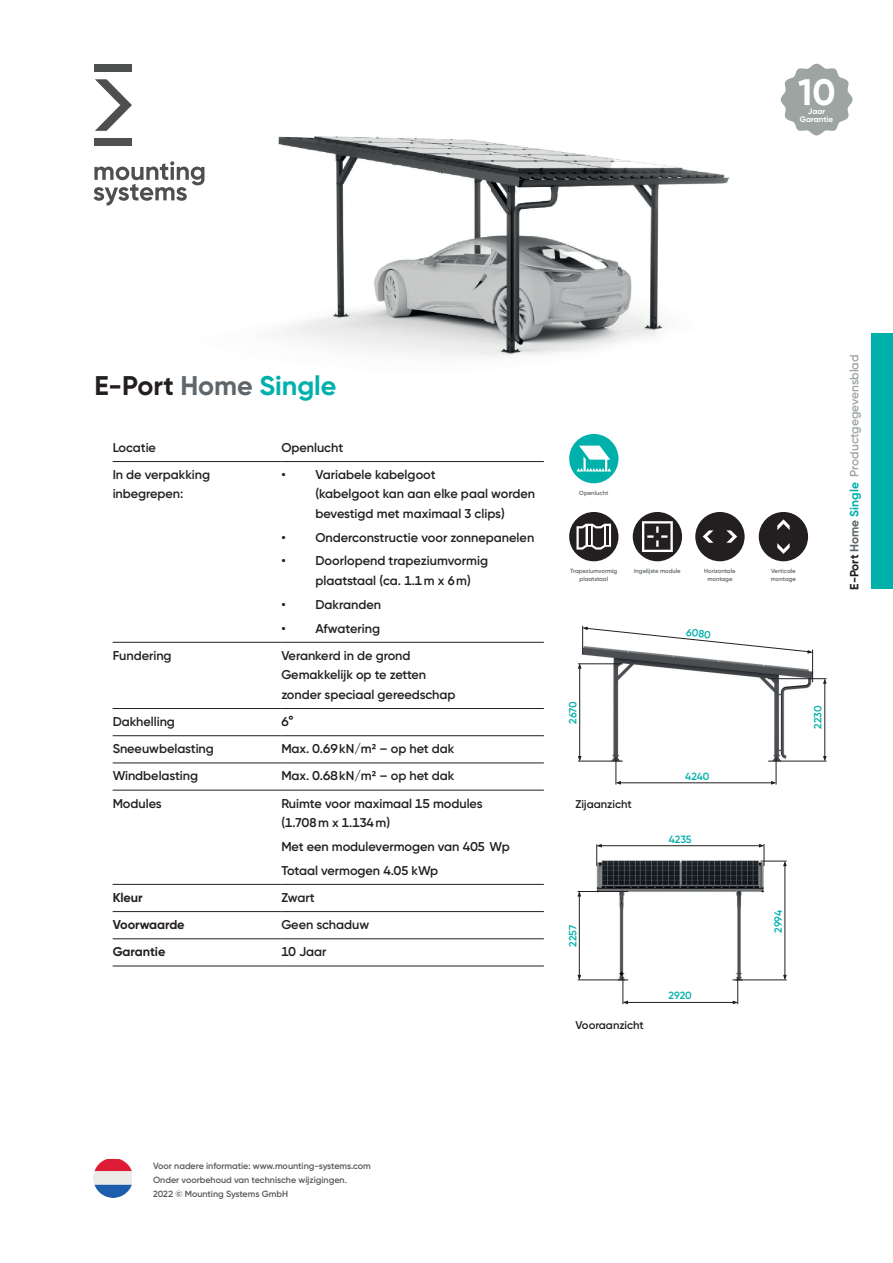
<style>
.page{position:relative;width:893px;height:1263px;background:#fff}
.page>*{position:absolute;margin:0;border:0;box-sizing:border-box;transform-origin:0 0}
.t1{font:700 36.75px "Gilroy";color:#fff}
.t2{font:700 27px "Gilroy";color:#231f20}
.t3{font:600 12.75px/19.5px "Gilroy";letter-spacing:-.005em;color:#231f20}
.t4{font:700 12.75px "Gilroy";letter-spacing:-.005em;color:#231f20}
.t5{font:600 12px "Gilroy";letter-spacing:-.005em;color:#9da5a3}
.t6{font:600 11.25px "Gilroy";letter-spacing:-.005em;color:#231f20}
.t7{font:600 10.5px "Gilroy";color:#00b1ab}
.t8{font:600 9px/14.2px "Gilroy";letter-spacing:-.005em;color:#57585a}
.t9{font:700 7.95px/8.1px "Gilroy";color:#fff;text-align:center}
.t10{font:600 6px/7.2px "Gilroy";letter-spacing:-.005em;color:#5f666b;text-align:center}
.s1{color:#5f666b}
.s2{color:#00b1ab}
.s3{font-weight:700;color:#231f20}
.s4{font-weight:700;color:#5f666b}
.s5{font-weight:700;color:#00b1ab}
</style>
<div class="page">
<div style="left:872px;top:334px;width:21px;height:255px;background:#00b1ab"></div>
<hr style="left:113px;top:461px;width:168px;height:1px;background:#231f20">
<hr style="left:281px;top:461px;width:263px;height:1px;background:#231f20">
<hr style="left:113px;top:642px;width:168px;height:1px;background:#231f20">
<hr style="left:281px;top:642px;width:263px;height:1px;background:#231f20">
<hr style="left:113px;top:708px;width:168px;height:1px;background:#231f20">
<hr style="left:281px;top:708px;width:263px;height:1px;background:#231f20">
<hr style="left:113px;top:735px;width:168px;height:1px;background:#231f20">
<hr style="left:281px;top:735px;width:263px;height:1px;background:#231f20">
<hr style="left:113px;top:762px;width:168px;height:1px;background:#231f20">
<hr style="left:281px;top:762px;width:263px;height:1px;background:#231f20">
<hr style="left:113px;top:790px;width:168px;height:1px;background:#231f20">
<hr style="left:281px;top:790px;width:263px;height:1px;background:#231f20">
<hr style="left:113px;top:884px;width:168px;height:1px;background:#231f20">
<hr style="left:281px;top:884px;width:263px;height:1px;background:#231f20">
<hr style="left:113px;top:911px;width:168px;height:1px;background:#231f20">
<hr style="left:281px;top:911px;width:263px;height:1px;background:#231f20">
<hr style="left:113px;top:938px;width:168px;height:1px;background:#231f20">
<hr style="left:281px;top:938px;width:263px;height:1px;background:#231f20">
<hr style="left:113px;top:966px;width:168px;height:1px;background:#231f20">
<hr style="left:281px;top:966px;width:263px;height:1px;background:#231f20">
<img style="left:94px;top:1159px;width:38px;height:38px">
<svg style="left:633px;top:512px;width:49px;height:49px"></svg>
<svg style="left:695px;top:512px;width:50px;height:49px"></svg>
<svg style="left:759px;top:512px;width:49px;height:49px"></svg>
<svg style="left:569px;top:512px;width:49px;height:49px"></svg>
<svg style="left:569px;top:434px;width:49px;height:49px"></svg>
<img style="left:580px;top:648px;width:247px;height:133px">
<hr style="left:768px;top:678px;width:58px;height:1px;background:#231f20">
<hr style="left:578px;top:663px;width:45px;height:1px;background:#231f20">
<hr style="left:768px;top:761px;width:58px;height:1px;background:#231f20">
<hr style="left:578px;top:761px;width:45px;height:1px;background:#231f20">
<hr style="left:812px;top:649px;width:1px;height:33px;background:#231f20">
<hr style="left:824px;top:682px;width:1px;height:77px;background:#231f20">
<svg style="left:823px;top:756px;width:4px;height:5px"></svg>
<svg style="left:823px;top:679px;width:4px;height:5px"></svg>
<hr style="left:579px;top:668px;width:1px;height:91px;background:#231f20">
<svg style="left:578px;top:664px;width:3px;height:5px"></svg>
<hr style="left:620px;top:782px;width:153px;height:1px;background:#231f20">
<svg style="left:616px;top:757px;width:5px;height:27px"></svg>
<svg style="left:771px;top:757px;width:6px;height:27px"></svg>
<svg style="left:582px;top:626px;width:230px;height:28px"></svg>
<img style="left:622px;top:999px;width:117px;height:3px">
<img style="left:592px;top:859px;width:195px;height:140px">
<hr style="left:600px;top:845px;width:161px;height:1px;background:#231f20">
<hr style="left:627px;top:1002px;width:108px;height:1px;background:#231f20">
<svg style="left:596px;top:844px;width:6px;height:22px"></svg>
<svg style="left:623px;top:977px;width:5px;height:27px"></svg>
<svg style="left:733px;top:977px;width:5px;height:27px"></svg>
<hr style="left:578px;top:891px;width:50px;height:1px;background:#231f20">
<hr style="left:732px;top:980px;width:55px;height:1px;background:#231f20">
<hr style="left:578px;top:980px;width:50px;height:1px;background:#231f20">
<hr style="left:785px;top:865px;width:1px;height:113px;background:#231f20">
<hr style="left:579px;top:895px;width:1px;height:83px;background:#231f20">
<svg style="left:783px;top:975px;width:4px;height:5px"></svg>
<svg style="left:577px;top:975px;width:4px;height:5px"></svg>
<svg style="left:759px;top:844px;width:28px;height:22px"></svg>
<svg style="left:577px;top:891px;width:4px;height:5px"></svg>
<img style="left:204px;top:63px;width:615px;height:294px">
<svg style="left:94px;top:161px;width:110px;height:45px"></svg>
<svg style="left:95px;top:79px;width:37px;height:52px"></svg>
<div style="left:94px;top:139px;width:38px;height:7px;background:#4d504f"></div>
<div style="left:94px;top:64px;width:38px;height:8px;background:#4d504f"></div>
<svg style="left:781px;top:64px;width:72px;height:71px"></svg>
<h1 class="t1" style="left:798px;top:69px;width:39px">10</h1>
<p class="t9" style="left:800px;top:107px;width:35px">Jaar<br>Garantie</p>
<h2 class="t2" style="left:94px;top:369px;width:244px">E-Port <span class="s1">Home</span> <span class="s2">Single</span></h2>
<p class="t3" style="left:113px;top:437px;width:45px">Locatie</p>
<p class="t3" style="left:281px;top:437px;width:63px">Openlucht</p>
<p class="t3" style="left:113px;top:465px;width:99px">In de verpakking inbegrepen:</p>
<p class="t3" style="left:315px;top:465px;width:221px;text-indent:-34px">• Variabele kabelgoot<br>(kabelgoot kan aan elke paal worden bevestigd met maximaal 3 clips)</p>
<p class="t3" style="left:281px;top:527px;width:254px">• Onderconstructie voor zonnepanelen</p>
<p class="t3" style="left:315px;top:551px;width:174px;text-indent:-34px">• Doorlopend trapeziumvormig plaatstaal (ca. 1.1 m x 6 m)</p>
<p class="t3" style="left:281px;top:594px;width:101px">• Dakranden</p>
<p class="t3" style="left:281px;top:618px;width:100px">• Afwatering</p>
<p class="t3" style="left:113px;top:645px;width:60px">Fundering</p>
<p class="t3" style="left:281px;top:645px;width:176px">Verankerd in de grond<br>Gemakkelijk op te zetten zonder speciaal gereedschap</p>
<p class="t3" style="left:113px;top:712px;width:64px">Dakhelling</p>
<p class="t3" style="left:281px;top:712px;width:14px">6°</p>
<p class="t3" style="left:113px;top:739px;width:103px">Sneeuwbelasting</p>
<p class="t3" style="left:281px;top:739px;width:175px">Max. 0.69 kN/m2 – op het dak</p>
<p class="t3" style="left:113px;top:766px;width:87px">Windbelasting</p>
<p class="t3" style="left:281px;top:766px;width:175px">Max. 0.68 kN/m2 – op het dak</p>
<p class="t3" style="left:113px;top:793px;width:51px">Modules</p>
<p class="t3" style="left:281px;top:793px;width:203px">Ruimte voor maximaal 15 modules (1.708 m x 1.134 m)</p>
<p class="t3" style="left:281px;top:834px;width:230px;line-height:23.7px">Met een modulevermogen van 405 Wp<br>Totaal vermogen 4.05 kWp</p>
<p class="t4" style="left:113px;top:889px;width:32px">Kleur</p>
<p class="t3" style="left:281px;top:887px;width:35px">Zwart</p>
<p class="t4" style="left:113px;top:916px;width:74px">Voorwaarde</p>
<p class="t3" style="left:281px;top:915px;width:89px">Geen schaduw</p>
<p class="t4" style="left:113px;top:944px;width:54px">Garantie</p>
<p class="t3" style="left:281px;top:942px;width:47px">10 Jaar</p>
<p class="t10" style="left:579px;top:489px;width:31px">Openlucht</p>
<p class="t10" style="left:570px;top:567px;width:49px">Trapeziumvormig plaatstaal</p>
<p class="t10" style="left:634px;top:567px;width:48px">Ingelijste module</p>
<p class="t10" style="left:704px;top:567px;width:33px">Horizontale montage</p>
<p class="t10" style="left:771px;top:567px;width:27px;text-align:left">Verticale montage</p>
<p class="t7" style="left:687px;top:626px;width:26px;rotate:6deg">6080</p>
<p class="t7" style="left:566px;top:724px;width:24px;rotate:-90deg">2670</p>
<p class="t6" style="left:576px;top:797px;width:58px">Zijaanzicht</p>
<p class="t7" style="left:685px;top:769px;width:26px">4240</p>
<p class="t7" style="left:669px;top:832px;width:24px">4235</p>
<p class="t7" style="left:811px;top:729px;width:25px;rotate:-90deg">2230</p>
<p class="t7" style="left:566px;top:947px;width:23px;rotate:-90deg">2257</p>
<p class="t6" style="left:576px;top:1018px;width:70px">Vooraanzicht</p>
<p class="t7" style="left:669px;top:989px;width:25px">2920</p>
<p class="t7" style="left:771px;top:933px;width:24px;rotate:-90deg">2994</p>
<p class="t5" style="left:847px;top:590px;width:237px;rotate:-90deg"><span class="s3">E-Port</span> <span class="s4">Home</span> <span class="s5">Single</span> Productgegevensblad</p>
<p class="t8" style="left:153px;top:1158px;width:219px">Voor nadere informatie: www.mounting-systems.com<br>Onder voorbehoud van technische wijzigingen.<br>2022 © Mounting Systems GmbH</p>
</div>
